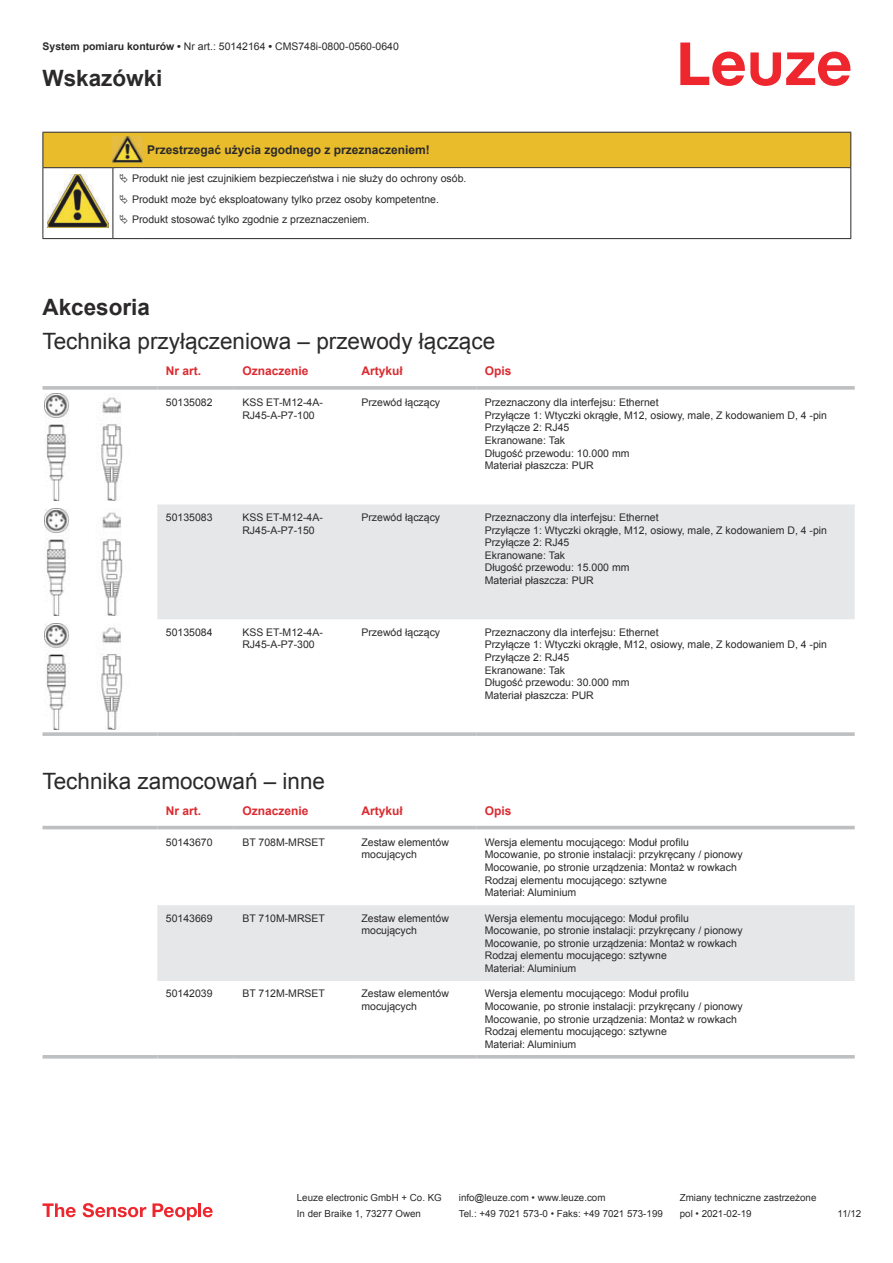
<style>
.page{position:relative;width:893px;height:1263px;background:#fff}
.page>*{position:absolute;margin:0;border:0;box-sizing:border-box;transform-origin:0 0}
.t1{font:22.5px "Arial";color:#2b292a}
.t2{font:700 22.5px "Arial";color:#2b292a}
.t3{font:700 12px "Arial";color:#db2a30}
.t4{font:700 12px "Arial";color:#2b292a}
.t5{font:10.5px/12.6px "Arial";color:#2b292a}
.t6{font:9.75px "Arial";color:#2b292a}
.s1{font-weight:700}
</style>
<div class="page">
<svg style="left:680px;top:43px;width:170px;height:43px"></svg>
<div style="left:157px;top:504px;width:698px;height:115px;background:#e6e7e9"></div>
<svg style="left:43px;top:386px;width:114px;height:4px"></svg>
<svg style="left:157px;top:386px;width:77px;height:4px"></svg>
<svg style="left:234px;top:386px;width:119px;height:4px"></svg>
<svg style="left:353px;top:386px;width:123px;height:4px"></svg>
<svg style="left:476px;top:386px;width:379px;height:4px;background:#c3c5c7"></svg>
<svg style="left:43px;top:732px;width:114px;height:4px"></svg>
<svg style="left:157px;top:732px;width:77px;height:4px"></svg>
<svg style="left:234px;top:732px;width:119px;height:4px"></svg>
<svg style="left:353px;top:732px;width:123px;height:4px"></svg>
<svg style="left:476px;top:732px;width:379px;height:4px;background:#c3c5c7"></svg>
<img style="left:45px;top:394px;width:78px;height:106px">
<img style="left:45px;top:509px;width:78px;height:106px">
<img style="left:45px;top:623px;width:78px;height:107px">
<svg style="left:43px;top:825px;width:812px;height:234px"></svg>
<div style="left:157px;top:905px;width:698px;height:76px;background:#e6e7e9"></div>
<hr style="left:43px;top:826px;width:114px;height:3px;background:#bdbfc1">
<hr style="left:157px;top:826px;width:77px;height:3px;background:#bdbfc1">
<hr style="left:234px;top:826px;width:119px;height:3px;background:#bdbfc1">
<hr style="left:353px;top:826px;width:123px;height:3px;background:#bdbfc1">
<hr style="left:476px;top:826px;width:379px;height:3px;background:#bdbfc1">
<hr style="left:43px;top:1055px;width:114px;height:3px;background:#bdbfc1">
<hr style="left:157px;top:1055px;width:77px;height:3px;background:#bdbfc1">
<hr style="left:234px;top:1055px;width:119px;height:3px;background:#bdbfc1">
<hr style="left:353px;top:1055px;width:123px;height:3px;background:#bdbfc1">
<hr style="left:476px;top:1055px;width:379px;height:3px;background:#bdbfc1">
<svg style="left:43px;top:1203px;width:33px;height:14px"></svg>
<svg style="left:83px;top:1203px;width:63px;height:14px"></svg>
<svg style="left:153px;top:1203px;width:44px;height:17px"></svg>
<hr style="left:198px;top:1203px;width:3px;height:14px;background:#ed272d">
<svg style="left:203px;top:1207px;width:10px;height:10px"></svg>
<hr style="left:43px;top:238px;width:70px;height:1px;background:#2b292a">
<hr style="left:113px;top:238px;width:30px;height:1px;background:#2b292a">
<hr style="left:143px;top:238px;width:708px;height:1px;background:#2b292a">
<svg style="left:43px;top:132px;width:808px;height:106px"></svg>
<p class="t5" style="left:43px;top:41px;width:358px"><span class="s1">System pomiaru konturów •</span> Nr art.: 50142164 <span class="s1">•</span> CMS748i-0800-0560-0640</p>
<h1 class="t2" style="left:43px;top:70px;width:122px">Wskazówki</h1>
<p class="t4" style="left:147px;top:141px;width:284px">Przestrzegać użycia zgodnego z przeznaczeniem!</p>
<p class="t5" style="left:132px;top:169px;width:336px;line-height:20.2px">Produkt nie jest czujnikiem bezpieczeństwa i nie służy do ochrony osób.<br>Produkt może być eksploatowany tylko przez osoby kompetentne.<br>Produkt stosować tylko zgodnie z przeznaczeniem.</p>
<h1 class="t2" style="left:43px;top:299px;width:109px">Akcesoria</h1>
<h1 class="t1" style="left:43px;top:326px;width:454px">Technika przyłączeniowa – przewody łączące</h1>
<p class="t3" style="left:166px;top:366px;width:37px">Nr art.</p>
<p class="t3" style="left:242px;top:366px;width:68px">Oznaczenie</p>
<p class="t3" style="left:361px;top:363px;width:43px">Artykuł</p>
<p class="t3" style="left:485px;top:366px;width:28px">Opis</p>
<p class="t5" style="left:166px;top:396px;width:48px">50135082</p>
<p class="t5" style="left:242px;top:396px;width:82px">KSS ET-M12-4A-<br>RJ45-A-P7-100</p>
<p class="t5" style="left:361px;top:396px;width:80px">Przewód łączący</p>
<p class="t5" style="left:485px;top:396px;width:344px">Przeznaczony dla interfejsu: Ethernet<br>Przyłącze 1: Wtyczki okrągłe, M12, osiowy, male, Z kodowaniem D, 4 -pin<br>Przyłącze 2: RJ45<br>Ekranowane: Tak<br>Długość przewodu: 10.000 mm<br>Materiał płaszcza: PUR</p>
<p class="t5" style="left:166px;top:511px;width:48px">50135083</p>
<p class="t5" style="left:242px;top:511px;width:82px">KSS ET-M12-4A-<br>RJ45-A-P7-150</p>
<p class="t5" style="left:361px;top:511px;width:80px">Przewód łączący</p>
<p class="t5" style="left:485px;top:511px;width:344px">Przeznaczony dla interfejsu: Ethernet<br>Przyłącze 1: Wtyczki okrągłe, M12, osiowy, male, Z kodowaniem D, 4 -pin<br>Przyłącze 2: RJ45<br>Ekranowane: Tak<br>Długość przewodu: 15.000 mm<br>Materiał płaszcza: PUR</p>
<p class="t5" style="left:166px;top:626px;width:48px">50135084</p>
<p class="t5" style="left:242px;top:626px;width:82px">KSS ET-M12-4A-<br>RJ45-A-P7-300</p>
<p class="t5" style="left:361px;top:626px;width:80px">Przewód łączący</p>
<p class="t5" style="left:485px;top:626px;width:344px">Przeznaczony dla interfejsu: Ethernet<br>Przyłącze 1: Wtyczki okrągłe, M12, osiowy, male, Z kodowaniem D, 4 -pin<br>Przyłącze 2: RJ45<br>Ekranowane: Tak<br>Długość przewodu: 30.000 mm<br>Materiał płaszcza: PUR</p>
<h1 class="t1" style="left:43px;top:765px;width:284px">Technika zamocowań – inne</h1>
<p class="t3" style="left:166px;top:806px;width:37px">Nr art.</p>
<p class="t3" style="left:242px;top:806px;width:68px">Oznaczenie</p>
<p class="t3" style="left:361px;top:802px;width:43px">Artykuł</p>
<p class="t3" style="left:485px;top:806px;width:28px">Opis</p>
<p class="t5" style="left:166px;top:836px;width:48px">50143670</p>
<p class="t5" style="left:242px;top:836px;width:84px">BT 708M-MRSET</p>
<p class="t5" style="left:361px;top:836px;width:89px">Zestaw elementów mocujących</p>
<p class="t5" style="left:485px;top:836px;width:259px">Wersja elementu mocującego: Moduł profilu Mocowanie, po stronie instalacji: przykręcany / pionowy Mocowanie, po stronie urządzenia: Montaż w rowkach Rodzaj elementu mocującego: sztywne<br>Materiał: Aluminium</p>
<p class="t5" style="left:166px;top:911px;width:48px">50143669</p>
<p class="t5" style="left:242px;top:911px;width:84px">BT 710M-MRSET</p>
<p class="t5" style="left:361px;top:911px;width:89px">Zestaw elementów mocujących</p>
<p class="t5" style="left:485px;top:911px;width:259px">Wersja elementu mocującego: Moduł profilu Mocowanie, po stronie instalacji: przykręcany / pionowy Mocowanie, po stronie urządzenia: Montaż w rowkach Rodzaj elementu mocującego: sztywne<br>Materiał: Aluminium</p>
<p class="t5" style="left:166px;top:987px;width:48px">50142039</p>
<p class="t5" style="left:242px;top:987px;width:84px">BT 712M-MRSET</p>
<p class="t5" style="left:361px;top:987px;width:89px">Zestaw elementów mocujących</p>
<p class="t5" style="left:485px;top:987px;width:259px">Wersja elementu mocującego: Moduł profilu Mocowanie, po stronie instalacji: przykręcany / pionowy Mocowanie, po stronie urządzenia: Montaż w rowkach Rodzaj elementu mocującego: sztywne<br>Materiał: Aluminium</p>
<p class="t6" style="left:297px;top:1191px;width:146px">Leuze electronic GmbH + Co. KG</p>
<p class="t6" style="left:459px;top:1191px;width:148px">info@leuze.com • www.leuze.com</p>
<p class="t6" style="left:680px;top:1191px;width:138px">Zmiany techniczne zastrzeżone</p>
<p class="t6" style="left:297px;top:1207px;width:126px">In der Braike 1, 73277 Owen</p>
<p class="t6" style="left:459px;top:1207px;width:205px">Tel.: +49 7021 573-0 • Faks: +49 7021 573-199</p>
<p class="t6" style="left:680px;top:1207px;width:73px">pol • 2021-02-19</p>
<p class="t6" style="left:838px;top:1210px;width:25px">11 /12</p>
</div>
